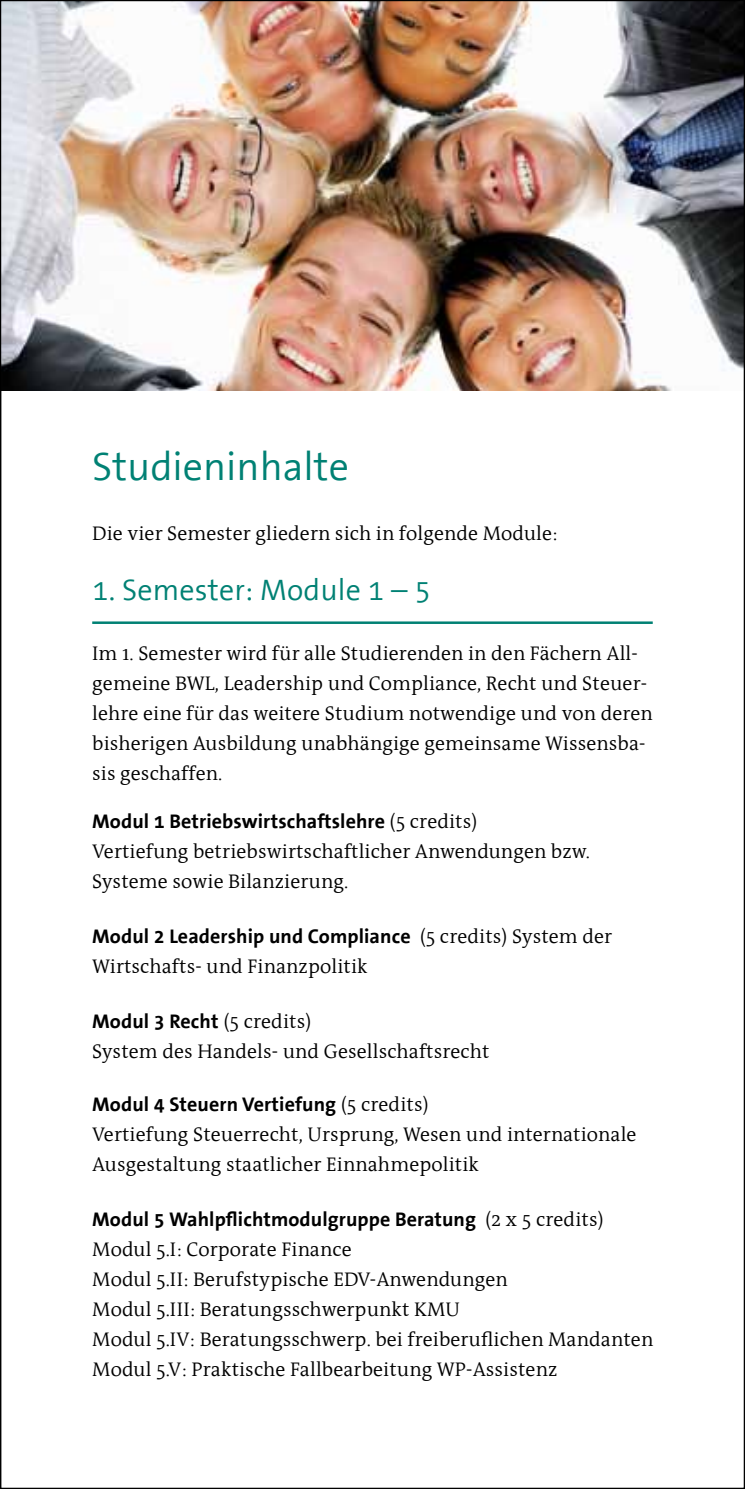
<style>
.page{position:relative;width:745px;height:1489px;background:#fff}
.page>*{position:absolute;margin:0;border:0;box-sizing:border-box;transform-origin:0 0}
.t1{font:40px "FHM The Sans";color:#008174}
.t2{font:30px "FHM The Sans";letter-spacing:.005em;color:#008174}
.t3{font:20px/30px "FHM Antiqua";letter-spacing:.005em;color:#000}
.s1{font-weight:700}
</style>
<div class="page">
<img style="left:3px;top:3px;width:738px;height:387px">
<hr style="left:92px;top:621px;width:560px;height:3px;background:#008174">
<h1 class="t1" style="left:92px;top:446px;width:258px">Studieninhalte</h1>
<p class="t3" style="left:92px;top:519px;width:466px">Die vier Semester gliedern sich in folgende Module:</p>
<h2 class="t2" style="left:92px;top:574px;width:340px">1. Semester: Module 1 – 5</h2>
<p class="t3" style="left:92px;top:639px;width:562px">Im 1. Semester wird für alle Studierenden in den Fächern All&shy;gemeine BWL, Leadership und Compliance, Recht und Steuer&shy;lehre eine für das weitere Studium notwendige und von deren bisherigen Ausbildung unabhängige gemeinsame Wissensba&shy;sis geschaffen.</p>
<p class="t3" style="left:92px;top:807px;width:499px"><span class="s1">Modul 1 Betriebswirtschaftslehre</span> (5 credits)<br>Vertiefung betriebswirtschaftlicher Anwendungen bzw.<br>Systeme sowie Bilanzierung.</p>
<p class="t3" style="left:92px;top:922px;width:521px"><span class="s1">Modul 2 Leadership und Compliance</span> (5 credits) System der<br>Wirtschafts- und Finanzpolitik</p>
<p class="t3" style="left:92px;top:1007px;width:398px"><span class="s1">Modul 3 Recht</span> (5 credits)<br>System des Handels- und Gesellschaftsrecht</p>
<p class="t3" style="left:92px;top:1089px;width:545px"><span class="s1">Modul 4 Steuern Vertiefung</span> (5 credits)<br>Vertiefung Steuerrecht, Ursprung, Wesen und internationale<br>Ausgestaltung staatlicher Einnahmepolitik</p>
<p class="t3" style="left:92px;top:1204px;width:562px"><span class="s1">Modul 5 Wahlpflichtmodulgruppe Beratung</span> (2 x 5 credits)<br>Modul 5.I: Corporate Finance<br>Modul 5.II: Berufstypische EDV-Anwendungen<br>Modul 5.III: Beratungsschwerpunkt KMU<br>Modul 5.IV: Beratungsschwerp. bei freiberuflichen Mandanten Modul 5.V: Praktische Fallbearbeitung WP-Assistenz</p>
</div>
